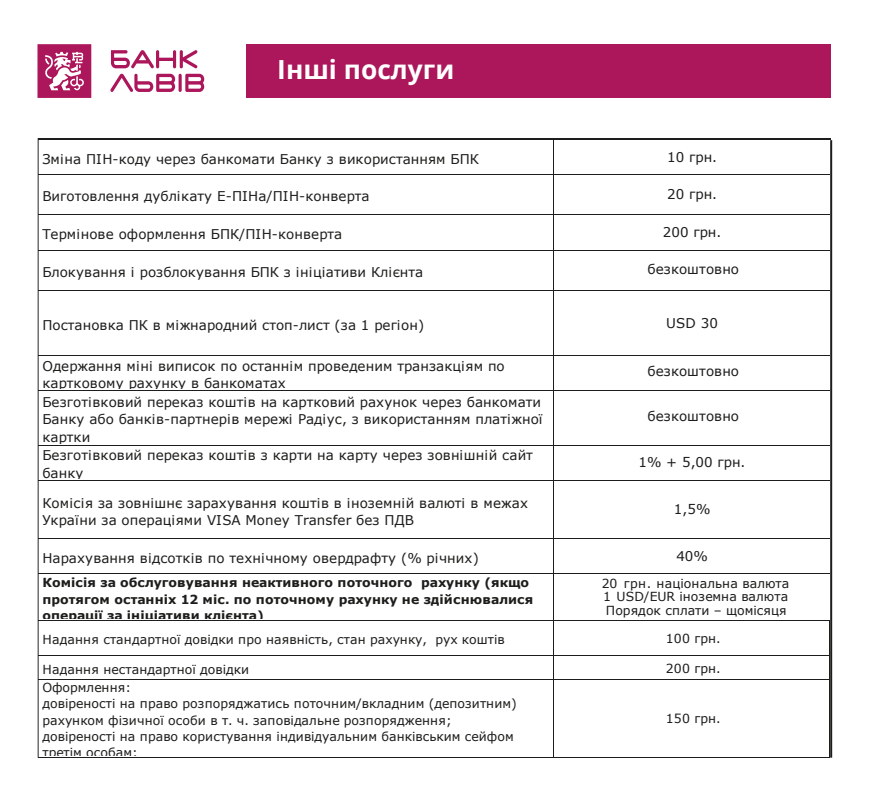
<style>
.page{position:relative;width:869px;height:799px;background:#fff}
.page>*{position:absolute;margin:0;border:0;box-sizing:border-box;transform-origin:0 0}
.t1{font:700 26.4px "Open Sans";color:#fff}
.t2{font:13.6px/17.6px "Verdana";letter-spacing:.005em;color:#1d1d1b}
.t3{font:12.4px/16.4px "Verdana";color:#1d1d1b}
.t4{font:700 12.4px/16.4px "Verdana";letter-spacing:.005em;color:#1d1d1b}
</style>
<div class="page">
<hr style="left:38px;top:138px;width:1px;height:620px;background:#1d1d1b">
<hr style="left:552px;top:139px;width:1px;height:619px;background:#1d1d1b">
<hr style="left:828px;top:621px;width:1px;height:137px;background:#1d1d1b">
<hr style="left:39px;top:138px;width:791px;height:2px;background:#1d1d1b">
<hr style="left:39px;top:174px;width:790px;height:1px;background:#1d1d1b">
<hr style="left:39px;top:214px;width:790px;height:1px;background:#1d1d1b">
<hr style="left:39px;top:250px;width:790px;height:1px;background:#1d1d1b">
<hr style="left:39px;top:290px;width:790px;height:1px;background:#1d1d1b">
<hr style="left:39px;top:355px;width:790px;height:1px;background:#1d1d1b">
<hr style="left:39px;top:390px;width:790px;height:1px;background:#1d1d1b">
<hr style="left:39px;top:445px;width:790px;height:1px;background:#1d1d1b">
<hr style="left:39px;top:480px;width:790px;height:1px;background:#1d1d1b">
<hr style="left:39px;top:538px;width:790px;height:1px;background:#1d1d1b">
<hr style="left:39px;top:573px;width:790px;height:1px;background:#1d1d1b">
<hr style="left:39px;top:620px;width:790px;height:1px;background:#1d1d1b">
<hr style="left:39px;top:655px;width:790px;height:1px;background:#1d1d1b">
<hr style="left:39px;top:679px;width:790px;height:1px;background:#1d1d1b">
<hr style="left:39px;top:757px;width:790px;height:1px;background:#1d1d1b">
<hr style="left:829px;top:140px;width:2px;height:618px;background:#1d1d1b">
<svg style="left:37px;top:44px;width:167px;height:54px"></svg>
<div style="left:246px;top:44px;width:584px;height:54px;background:#ac175b"></div>
<h1 class="t1" style="left:277px;top:51px;width:178px">Інші послуги</h1>
<p class="t2" style="left:667px;top:148px;width:51px">10 грн.</p>
<p class="t2" style="left:667px;top:185px;width:51px">20 грн.</p>
<p class="t2" style="left:662px;top:223px;width:60px">200 грн.</p>
<p class="t2" style="left:647px;top:260px;width:93px">безкоштовно</p>
<p class="t2" style="left:42px;top:150px;width:438px">Зміна ПІН-коду через банкомати Банку з використанням БПК</p>
<p class="t2" style="left:42px;top:187px;width:328px">Виготовлення дублікату Е-ПІНа/ПІН-конверта</p>
<p class="t2" style="left:42px;top:225px;width:301px">Термінове оформлення БПК/ПІН-конверта</p>
<p class="t2" style="left:42px;top:263px;width:382px">Блокування і розблокування БПК з ініціативи Клієнта</p>
<p class="t2" style="left:42px;top:316px;width:383px">Постановка ПК в міжнародний стоп-лист (за 1 регіон)</p>
<p class="t2" style="left:42px;top:357px;width:463px">Одержання міні виписок по останнім проведеним транзакціям по картковому рахунку в банкоматах</p>
<p class="t2" style="left:42px;top:393px;width:501px">Безготівковий переказ коштів на картковий рахунок через банкомати Банку або банків-партнерів мережі Радіус, з використанням платіжної картки<br>Безготівковий переказ коштів з карти на карту через зовнішній сайт банку</p>
<p class="t2" style="left:42px;top:494px;width:486px">Комісія за зовнішнє зарахування коштів в іноземній валюті в межах<br>України за операціями VISA Money Transfer без ПДВ</p>
<p class="t2" style="left:42px;top:549px;width:437px">Нарахування відсотків по технічному овердрафту (% річних)</p>
<p class="t4" style="left:42px;top:574px;width:492px">Комісія за обслуговування неактивного поточного рахунку (якщо протягом останніх 12 міс. по поточному рахунку не здійснювалися операції за ініціативи клієнта)</p>
<p class="t3" style="left:42px;top:631px;width:463px">Надання стандартної довідки про наявність, стан рахунку, рух коштів</p>
<p class="t3" style="left:665px;top:630px;width:56px">100 грн.</p>
<p class="t3" style="left:42px;top:661px;width:208px">Надання нестандартної довідки</p>
<p class="t3" style="left:665px;top:660px;width:56px">200 грн.</p>
<p class="t3" style="left:42px;top:679px;width:475px">Оформлення:<br>довіреності на право розпоряджатись поточним/вкладним (депозитним) рахунком фізичної особи в т. ч. заповідальне розпорядження; довіреності на право користування індивідуальним банківським сейфом третім особам;</p>
<p class="t2" style="left:666px;top:314px;width:53px">USD 30</p>
<p class="t2" style="left:647px;top:362px;width:93px">безкоштовно</p>
<p class="t2" style="left:647px;top:407px;width:93px">безкоштовно</p>
<p class="t2" style="left:638px;top:453px;width:109px">1% + 5,00 грн.</p>
<p class="t2" style="left:673px;top:500px;width:38px">1,5%</p>
<p class="t2" style="left:676px;top:547px;width:33px">40%</p>
<p class="t3" style="left:601px;top:576px;width:189px;line-height:13.6px;text-align:justify">20 грн. національна валюта 1 USD/EUR іноземна валюта Порядок сплати – щомісяця</p>
<p class="t3" style="left:665px;top:710px;width:56px">150 грн.</p>
</div>
